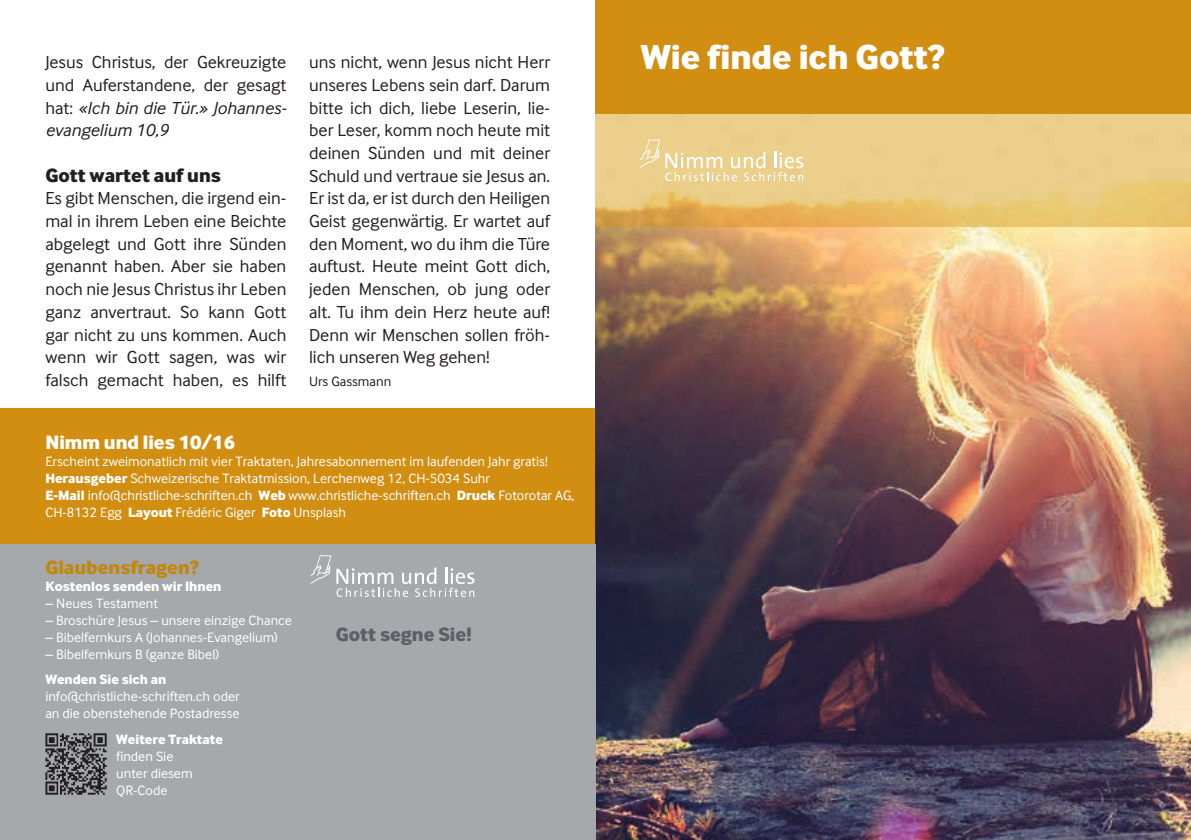
<style>
.page{position:relative;width:1191px;height:840px;background:#fff}
.page>*{position:absolute;margin:0;border:0;box-sizing:border-box;transform-origin:0 0}
.t1{font:36px "Inter Face Corp X Bold";color:#fff}
.t2{font:20px "Inter Face Corp X Bold";color:#231f20}
.t3{font:20px "Inter Face Corp X Bold";color:#fff}
.t4{font:20px "Inter Face Corp X Bold";color:#c2870c}
.t5{font:20px "Inter Face Corp X Bold";color:#5d6067}
.t6{font:18px/22.6px "Inter Face Corp";color:#231f20;text-align:justify}
.t7{font:14px/17px "Inter Face Corp";color:#fff}
.t8{font:14px "Inter Face Corp X Bold";color:#fff}
.t9{font:14px "Inter Face Corp";color:#231f20}
.s1{font-style:italic}
.s2{font-family:"Inter Face Corp X Bold"}
</style>
<div class="page">
<div style="left:0;top:408px;width:595px;height:136px;background:#d28e11"></div>
<img style="left:595px;top:227px;width:596px;height:612px">
<div style="left:595px;top:0;width:596px;height:113px;background:#d28e11"></div>
<svg style="left:595px;top:113px;width:596px;height:114px;background:#e9c87d"></svg>
<svg style="left:640px;top:139px;width:163px;height:42px;background:#edd59a"></svg>
<div style="left:0;top:544px;width:595px;height:295px;background:#a5a9ac"></div>
<svg style="left:311px;top:555px;width:163px;height:41px"></svg>
<img style="left:45px;top:733px;width:62px;height:62px">
<p class="t6" style="left:45px;top:51px;width:243px">Jesus Christus, der Gekreuzigte und Auferstandene, der gesagt hat: <span class="s1">«Ich bin die Tür.» Johannes&shy;evangelium 10,9</span></p>
<p class="t2" style="left:45px;top:163px;width:177px">Gott wartet auf uns</p>
<p class="t6" style="left:45px;top:187px;width:243px">Es gibt Menschen, die irgend ein&shy;mal in ihrem Leben eine Beichte abgelegt und Gott ihre Sünden genannt haben. Aber sie haben noch nie Jesus Christus ihr Leben ganz anvertraut. So kann Gott gar nicht zu uns kommen. Auch wenn wir Gott sagen, was wir falsch gemacht haben, es hilft</p>
<p class="t6" style="left:309px;top:51px;width:242px">uns nicht, wenn Jesus nicht Herr unseres Lebens sein darf. Darum bitte ich dich, liebe Leserin, lie&shy;ber Leser, komm noch heute mit deinen Sünden und mit deiner Schuld und vertraue sie Jesus an.<br>Er ist da, er ist durch den Heiligen Geist gegenwärtig. Er wartet auf den Moment, wo du ihm die Türe auftust. Heute meint Gott dich, jeden Menschen, ob jung oder alt. Tu ihm dein Herz heute auf!<br>Denn wir Menschen sollen fröh&shy;lich unseren Weg gehen!</p>
<p class="t9" style="left:309px;top:373px;width:84px">Urs Gassmann</p>
<p class="t3" style="left:45px;top:430px;width:191px">Nimm und lies 10/16</p>
<p class="t7" style="left:45px;top:453px;width:530px">Erscheint zweimonatlich mit vier Traktaten, Jahresabonnement im laufenden Jahr gratis!<br><span class="s2">Herausgeber</span> Schweizerische Traktatmission, Lerchenweg 12, CH-5034 Suhr<br><span class="s2">E-Mail</span> info@christliche-schriften.ch <span class="s2">Web</span> www.christliche-schriften.ch <span class="s2">Druck</span> Fotorotar AG, CH-8132 Egg <span class="s2">Layout</span> Frédéric Giger <span class="s2">Foto</span> Unsplash</p>
<p class="t4" style="left:45px;top:555px;width:155px">Glaubensfragen?</p>
<p class="t8" style="left:45px;top:577px;width:178px">Kostenlos senden wir Ihnen</p>
<p class="t7" style="left:45px;top:594px;width:114px">– Neues Testament</p>
<p class="t7" style="left:45px;top:611px;width:248px">– Broschüre Jesus – unsere einzige Chance</p>
<p class="t7" style="left:45px;top:628px;width:234px">– Bibelfernkurs A (Johannes-Evangelium)</p>
<p class="t7" style="left:45px;top:645px;width:175px">– Bibelfernkurs B (ganze Bibel)</p>
<p class="t8" style="left:45px;top:671px;width:123px">Wenden Sie sich an</p>
<p class="t7" style="left:45px;top:687px;width:196px">info@christliche-schriften.ch oder an die obenstehende Postadresse</p>
<p class="t8" style="left:116px;top:730px;width:108px">Weitere Traktate</p>
<p class="t7" style="left:116px;top:746px;width:78px">finden Sie unter diesem<br>QR-Code</p>
<p class="t5" style="left:336px;top:622px;width:137px">Gott segne Sie!</p>
<h1 class="t1" style="left:641px;top:36px;width:305px">Wie finde ich Gott?</h1>
</div>
